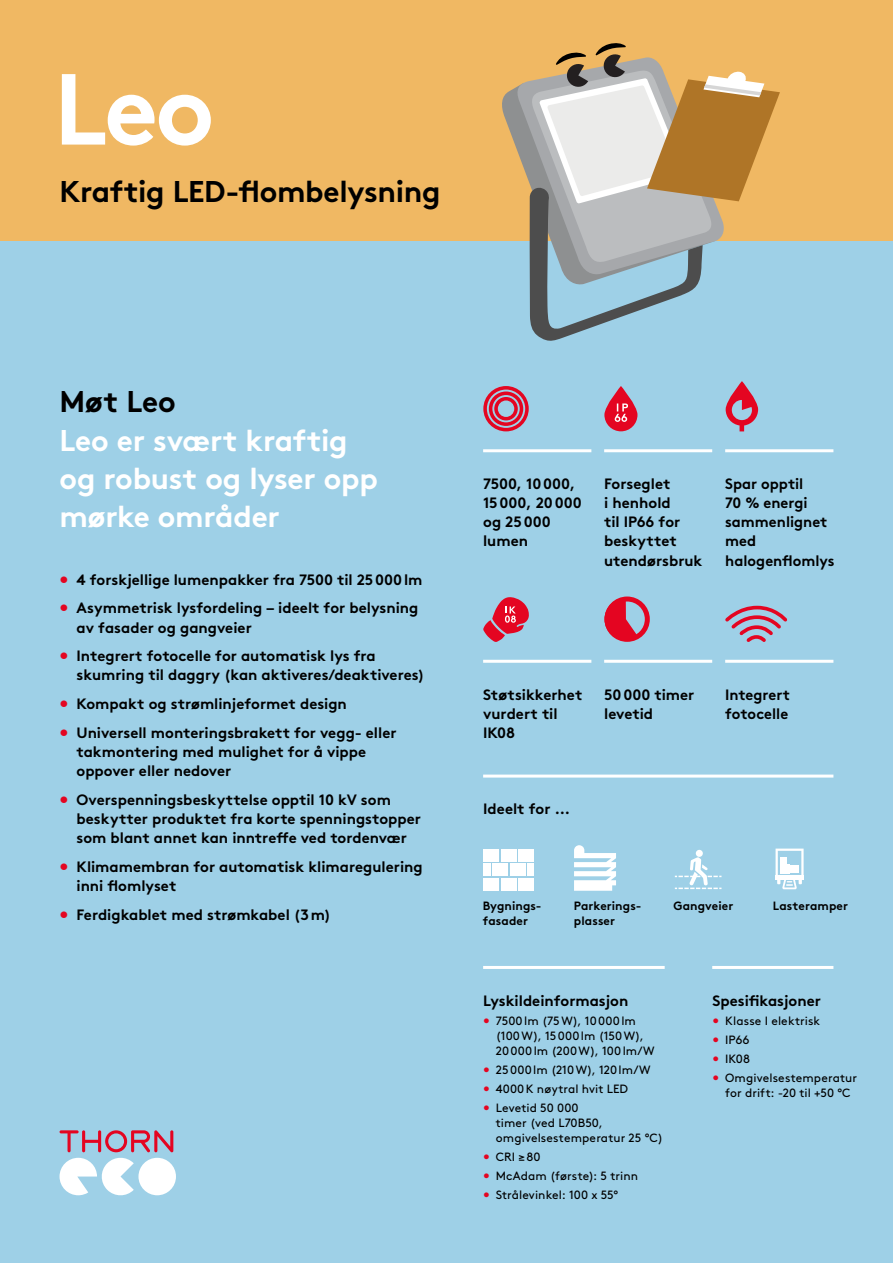
<style>
.page{position:relative;width:893px;height:1263px;background:#9ed0e7}
.page>*{position:absolute;margin:0;border:0;box-sizing:border-box;transform-origin:0 0}
.t1{font:700 100.65px "Brown";color:#fff}
.t2{font:700 30px/38.2px "Brown";letter-spacing:-.01em;color:#fff}
.t3{font:700 30px "Brown";letter-spacing:-.01em;color:#000}
.t4{font:700 15px/19.2px "Brown";color:#000}
.t5{font:12px/14.9px "Brown";letter-spacing:.01em;color:#000}
.t6{font:700 12px/14.9px "Brown";letter-spacing:.01em;color:#000}
.s1{color:#e40521}
</style>
<div class="page">
<div style="left:0;top:0;width:893px;height:240px;background:#f0b863"></div>
<hr style="left:483px;top:966px;width:182px;height:3px;background:#fff">
<hr style="left:712px;top:966px;width:121px;height:3px;background:#fff">
<hr style="left:483px;top:774px;width:350px;height:3px;background:#fff">
<svg style="left:483px;top:386px;width:46px;height:45px"></svg>
<svg style="left:606px;top:602px;width:32px;height:39px"></svg>
<div style="left:604px;top:596px;width:46px;height:46px;border:5px solid #e40521;border-radius:50%"></div>
<svg style="left:726px;top:381px;width:32px;height:50px"></svg>
<svg style="left:725px;top:605px;width:62px;height:37px"></svg>
<hr style="left:725px;top:449px;width:108px;height:3px;background:#fff">
<hr style="left:725px;top:660px;width:108px;height:3px;background:#fff">
<hr style="left:604px;top:660px;width:108px;height:3px;background:#fff">
<hr style="left:604px;top:449px;width:108px;height:3px;background:#fff">
<hr style="left:483px;top:449px;width:108px;height:3px;background:#fff">
<hr style="left:483px;top:660px;width:108px;height:3px;background:#fff">
<svg style="left:604px;top:386px;width:33px;height:45px"></svg>
<svg style="left:615px;top:403px;width:13px;height:19px"></svg>
<svg style="left:483px;top:597px;width:46px;height:45px"></svg>
<div style="left:501px;top:849px;width:15px;height:13px;background:#fff"></div>
<div style="left:493px;top:864px;width:15px;height:12px;background:#fff"></div>
<div style="left:483px;top:849px;width:16px;height:13px;background:#fff"></div>
<div style="left:510px;top:864px;width:16px;height:12px;background:#fff"></div>
<div style="left:528px;top:864px;width:6px;height:12px;background:#fff"></div>
<div style="left:518px;top:849px;width:16px;height:13px;background:#fff"></div>
<div style="left:483px;top:878px;width:16px;height:13px;background:#fff"></div>
<div style="left:501px;top:878px;width:15px;height:13px;background:#fff"></div>
<div style="left:518px;top:878px;width:16px;height:13px;background:#fff"></div>
<div style="left:483px;top:864px;width:7px;height:12px;background:#fff"></div>
<svg style="left:574px;top:845px;width:42px;height:46px"></svg>
<div style="left:696px;top:850px;width:7px;height:7px;background:#fff;border-radius:50%"></div>
<svg style="left:675px;top:857px;width:46px;height:32px"></svg>
<svg style="left:776px;top:848px;width:28px;height:42px"></svg>
<svg style="left:500px;top:43px;width:280px;height:298px"></svg>
<div style="left:138px;top:1158px;width:38px;height:37px;background:#fff;border-radius:50%"></div>
<svg style="left:60px;top:1130px;width:113px;height:65px"></svg>
<h1 class="t1" style="left:54px;top:28px;width:162px">Leo</h1>
<h2 class="t3" style="left:60px;top:167px;width:383px">Kraftig LED-flombelysning</h2>
<h2 class="t3" style="left:60px;top:378px;width:118px">Møt Leo</h2>
<h2 class="t2" style="left:60px;top:418px;width:320px">Leo er svært kraftig og robust og lyser opp mørke områder</h2>
<p class="t4" style="left:60px;top:568px;width:364px"><span class="s1">•</span> 4 forskjellige lumenpakker fra 7500 til 25000lm</p>
<p class="t4" style="left:77px;top:597px;width:343px;text-indent:-17px"><span class="s1">•</span> Asymmetrisk lysfordeling – ideelt for belysning av fasader og gangveier</p>
<p class="t4" style="left:77px;top:645px;width:350px;text-indent:-17px"><span class="s1">•</span> Integrert fotocelle for automatisk lys fra skumring til daggry (kan aktiveres/deaktiveres)</p>
<p class="t4" style="left:60px;top:693px;width:289px"><span class="s1">•</span> Kompakt og strømlinjeformet design</p>
<p class="t4" style="left:77px;top:721px;width:322px;text-indent:-17px"><span class="s1">•</span> Universell monteringsbrakett for vegg- eller takmontering med mulighet for å vippe oppover eller nedover</p>
<p class="t4" style="left:77px;top:788px;width:346px;text-indent:-17px"><span class="s1">•</span> Overspenningsbeskyttelse opptil 10 kV som beskytter produktet fra korte spenningstopper som blant annet kan inntreffe ved tordenvær</p>
<p class="t4" style="left:77px;top:855px;width:348px;text-indent:-17px"><span class="s1">•</span> Klimamembran for automatisk klimaregulering inni flomlyset</p>
<p class="t4" style="left:60px;top:903px;width:273px"><span class="s1">•</span> Ferdigkablet med strømkabel (3m)</p>
<p class="t4" style="left:483px;top:473px;width:100px">7500, 10000,<br>15000, 20000 og 25000 lumen</p>
<p class="t4" style="left:725px;top:473px;width:111px">Spar opptil<br>70 % energi sammenlignet med halogenflomlys</p>
<p class="t4" style="left:604px;top:473px;width:100px">Forseglet<br>i henhold<br>til IP66 for beskyttet utendørsbruk</p>
<p class="t4" style="left:483px;top:683px;width:101px">Støtsikkerhet vurdert til<br>IK08</p>
<p class="t4" style="left:604px;top:683px;width:92px">50000 timer levetid</p>
<p class="t4" style="left:725px;top:683px;width:66px">Integrert fotocelle</p>
<p class="t4" style="left:483px;top:798px;width:88px">Ideelt for ...</p>
<p class="t6" style="left:483px;top:897px;width:60px">Bygnings&shy;fasader</p>
<p class="t6" style="left:773px;top:897px;width:77px">Lasteramper</p>
<p class="t6" style="left:574px;top:897px;width:69px">Parkerings-</p>
<p class="t6" style="left:673px;top:897px;width:61px">Gangveier</p>
<p class="t6" style="left:574px;top:912px;width:43px">plasser</p>
<p class="t4" style="left:483px;top:989px;width:147px">Lyskildeinformasjon</p>
<p class="t5" style="left:496px;top:1012px;width:160px;text-indent:-13px"><span class="s1">•</span> 7500lm (75W), 10000lm (100W), 15000lm (150W),<br>20000lm (200W), 100lm/W</p>
<p class="t5" style="left:483px;top:1061px;width:169px"><span class="s1">•</span> 25000lm (210W), 120lm/W</p>
<p class="t5" style="left:483px;top:1080px;width:147px"><span class="s1">•</span> 4000K nøytral hvit LED</p>
<p class="t5" style="left:496px;top:1099px;width:169px;text-indent:-13px"><span class="s1">•</span> Levetid 50 000<br>timer (ved L70B50, omgivelsestemperatur 25 °C)</p>
<p class="t5" style="left:483px;top:1148px;width:59px"><span class="s1">•</span> CRI ≥80</p>
<p class="t5" style="left:483px;top:1167px;width:157px"><span class="s1">•</span> McAdam (første): 5 trinn</p>
<p class="t5" style="left:483px;top:1186px;width:137px"><span class="s1">•</span> Strålevinkel: 100 x 55°</p>
<p class="t4" style="left:712px;top:989px;width:110px">Spesifikasjoner</p>
<p class="t5" style="left:712px;top:1012px;width:109px"><span class="s1">•</span> Klasse I elektrisk</p>
<p class="t5" style="left:712px;top:1031px;width:39px"><span class="s1">•</span> IP66</p>
<p class="t5" style="left:712px;top:1050px;width:39px"><span class="s1">•</span> IK08</p>
<p class="t5" style="left:712px;top:1070px;width:146px;text-align:center"><span class="s1">•</span> Omgivelsestemperatur for drift: -20 til +50 °C</p>
</div>
